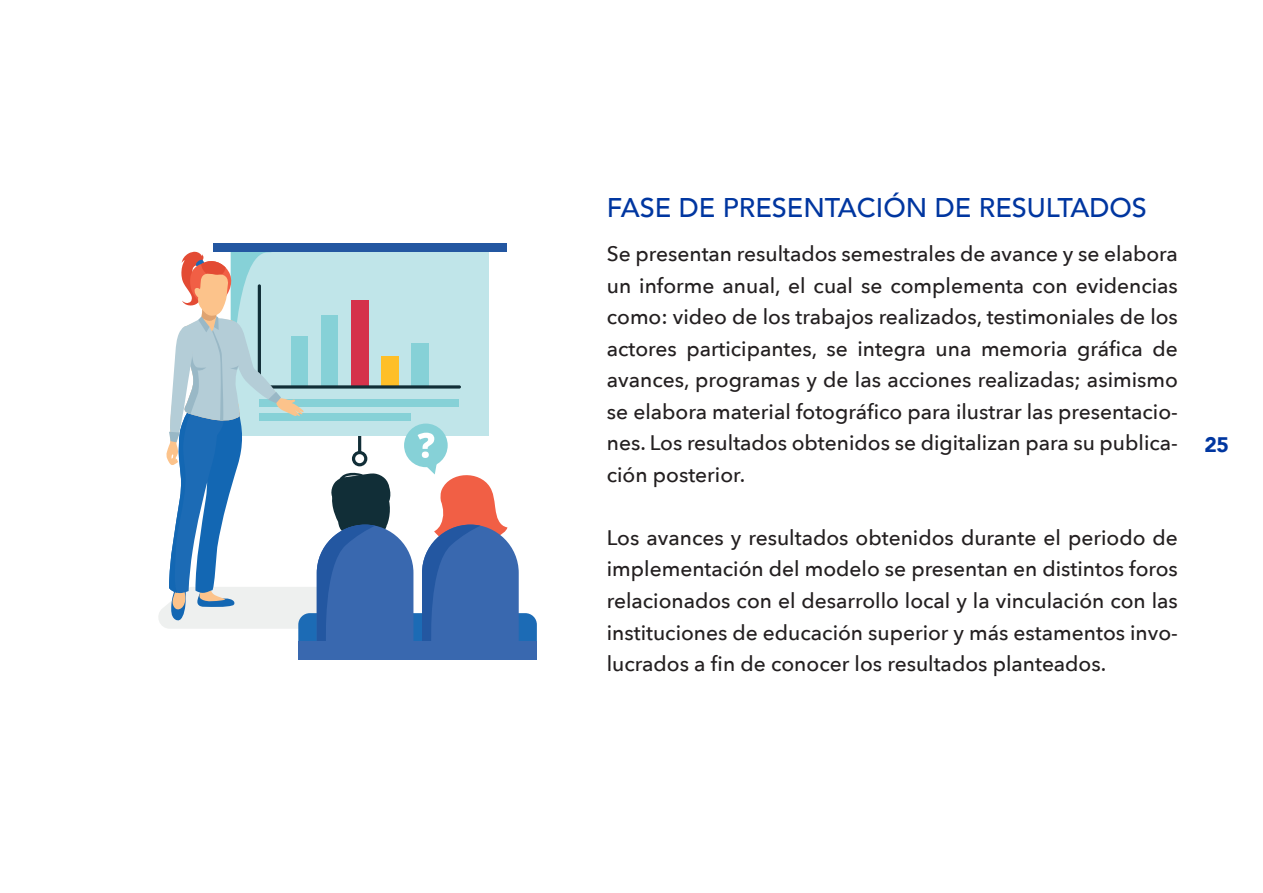
<style>
.page{position:relative;width:1263px;height:893px;background:#fff}
.page>*{position:absolute;margin:0;border:0;box-sizing:border-box;transform-origin:0 0}
.t1{font:500 27px "Avenir";color:#0036a0}
.t2{font:500 21px/31.5px "Avenir Next";color:#231f20;text-align:justify}
.t3{font:900 21px "Avenir";color:#0036a0}
</style>
<div class="page">
<div style="left:213px;top:244px;width:294px;height:8px;background:#2357a1"></div>
<svg style="left:158px;top:251px;width:379px;height:390px"></svg>
<div style="left:298px;top:641px;width:239px;height:19px;background:#3968af"></div>
<p class="t1" style="left:607px;top:184px;width:542px">FASE DE PRESENTACIÓN DE RESULTADOS</p>
<p class="t2" style="left:607px;top:238px;width:573px">Se presentan resultados semestrales de avance y se elabora un informe anual, el cual se complementa con evidencias como: video de los trabajos realizados, testimoniales de los actores participantes, se integra una memoria gráfica de avances, programas y de las acciones realizadas; asimismo se elabora material fotográfico para ilustrar las presentacio&shy;nes. Los resultados obtenidos se digitalizan para su publica&shy;ción posterior.</p>
<p class="t2" style="left:607px;top:521px;width:573px">Los avances y resultados obtenidos durante el periodo de implementación del modelo se presentan en distintos foros relacionados con el desarrollo local y la vinculación con las instituciones de educación superior y más estamentos invo&shy;lucrados a fin de conocer los resultados planteados.</p>
<p class="t3" style="left:1204px;top:427px;width:26px">25</p>
</div>
